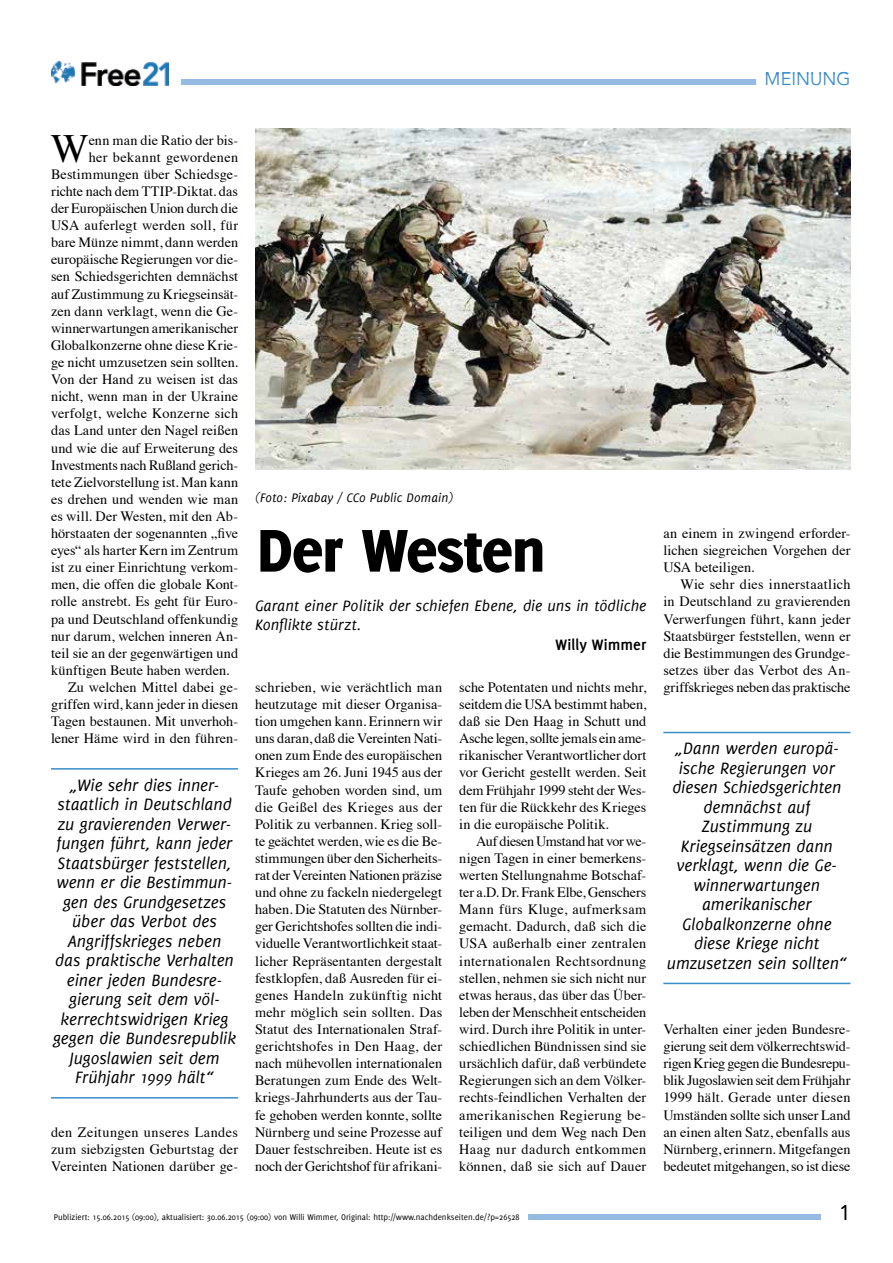
<style>
.page{position:relative;width:893px;height:1263px;background:#fff}
.page>*{position:absolute;margin:0;border:0;box-sizing:border-box;transform-origin:0 0}
.t1{font:800 66px "Delicious";letter-spacing:-.015em;color:#000}
.t2{font:40.05px "Times";color:#000}
.t3{font:300 21px "Avenir";color:#000}
.t4{font:italic 18px/19.5px "Delicious";color:#000;text-align:center}
.t5{font:18px "Avenir";color:#3a8ecb}
.t6{font:italic 16.5px/19.5px "Delicious";color:#000}
.t7{font:700 16.5px "Delicious";letter-spacing:.005em;color:#000}
.t8{font:14.25px/17.1px "Times";color:#000;text-align:justify}
.t9{font:14.25px "Times";letter-spacing:.02em;color:#000}
.t10{font:14.25px "Times";letter-spacing:.025em;color:#000}
.t11{font:italic 13.5px "Delicious";letter-spacing:.01em;color:#000}
.t12{font:9px "Delicious";color:#000}
</style>
<div class="page">
<div style="left:55px;top:1214px;width:766px;height:6px;background:#95bbe2"></div>
<div style="left:43px;top:1211px;width:485px;height:12px;background:#fff"></div>
<svg style="left:52px;top:62px;width:116px;height:23px"></svg>
<div style="left:181px;top:79px;width:669px;height:6px;background:#95bbe2"></div>
<div style="left:756px;top:74px;width:103px;height:15px;background:#fff"></div>
<img style="left:255px;top:129px;width:595px;height:341px">
<hr style="left:663px;top:732px;width:187px;height:1px;background:#3a8ecb">
<hr style="left:663px;top:983px;width:187px;height:1px;background:#3a8ecb">
<hr style="left:51px;top:768px;width:187px;height:2px;background:#3a8ecb">
<hr style="left:51px;top:1097px;width:187px;height:1px;background:#3a8ecb">
<p class="t5" style="left:765px;top:68px;width:87px">MEINUNG</p>
<h2 class="t2" style="left:51px;top:111px;width:39px">W</h2>
<p class="t8" style="left:89px;top:130px;width:151px">enn man die Ratio der bis-</p>
<p class="t10" style="left:89px;top:144px;width:151px">her bekannt gewordenen</p>
<p class="t8" style="left:51px;top:164px;width:189px">Bestimmungen über Schiedsge-</p>
<p class="t8" style="left:51px;top:181px;width:189px">richte nach dem TTIP-Diktat. das</p>
<p class="t8" style="left:51px;top:199px;width:189px">der Europäischen Union durch die</p>
<p class="t9" style="left:51px;top:212px;width:189px">USA auferlegt werden soll, für</p>
<p class="t8" style="left:51px;top:233px;width:189px">bare Münze nimmt, dann werden</p>
<p class="t8" style="left:51px;top:250px;width:189px">europäische Regierungen vor die-</p>
<p class="t8" style="left:51px;top:267px;width:189px">sen Schiedsgerichten demnächst</p>
<p class="t8" style="left:51px;top:284px;width:189px">auf Zustimmung zu Kriegseinsät-</p>
<p class="t8" style="left:51px;top:301px;width:189px">zen dann verklagt, wenn die Ge-</p>
<p class="t8" style="left:51px;top:318px;width:189px">winnerwartungen amerikanischer</p>
<p class="t8" style="left:51px;top:335px;width:189px">Globalkonzerne ohne diese Krie-</p>
<p class="t8" style="left:51px;top:352px;width:189px">ge nicht umzusetzen sein sollten.</p>
<p class="t8" style="left:51px;top:370px;width:189px">Von der Hand zu weisen ist das</p>
<p class="t8" style="left:51px;top:387px;width:189px">nicht, wenn man in der Ukraine</p>
<p class="t8" style="left:51px;top:404px;width:189px">verfolgt, welche Konzerne sich</p>
<p class="t8" style="left:51px;top:421px;width:189px">das Land unter den Nagel reißen</p>
<p class="t8" style="left:51px;top:438px;width:189px">und wie die auf Erweiterung des</p>
<p class="t8" style="left:51px;top:455px;width:189px">Investments nach Rußland gerich-</p>
<p class="t8" style="left:51px;top:472px;width:189px">tete Zielvorstellung ist. Man kann</p>
<p class="t8" style="left:51px;top:489px;width:189px">es drehen und wenden wie man</p>
<p class="t8" style="left:51px;top:506px;width:189px">es will. Der Westen, mit den Ab-</p>
<p class="t8" style="left:51px;top:523px;width:189px">hörstaaten der sogenannten „five</p>
<p class="t8" style="left:51px;top:541px;width:189px">eyes“ als harter Kern im Zentrum</p>
<p class="t8" style="left:51px;top:558px;width:189px">ist zu einer Einrichtung verkom-</p>
<p class="t8" style="left:51px;top:575px;width:189px">men, die offen die globale Kont-</p>
<p class="t8" style="left:51px;top:592px;width:189px">rolle anstrebt. Es geht für Euro-</p>
<p class="t8" style="left:51px;top:609px;width:189px">pa und Deutschland offenkundig</p>
<p class="t8" style="left:51px;top:626px;width:189px">nur darum, welchen inneren An-</p>
<p class="t8" style="left:51px;top:643px;width:189px">teil sie an der gegenwärtigen und</p>
<p class="t8" style="left:51px;top:660px;width:180px">künftigen Beute haben werden.</p>
<p class="t8" style="left:68px;top:677px;width:172px">Zu welchen Mittel dabei ge-</p>
<p class="t8" style="left:51px;top:694px;width:189px">griffen wird, kann jeder in diesen</p>
<p class="t8" style="left:51px;top:712px;width:189px">Tagen bestaunen. Mit unverhoh-</p>
<p class="t8" style="left:51px;top:729px;width:189px">lener Häme wird in den führen-</p>
<p class="t4" style="left:53px;top:775px;width:185px">„Wie sehr dies inner&shy;staatlich in Deutschland zu gravierenden Verwer&shy;fungen führt, kann jeder<br>Staatsbürger feststellen, wenn er die Bestimmun&shy;gen des Grundgesetzes über das Verbot des<br>Angriffskrieges neben das praktische Verhalten einer jeden Bundesre&shy;gierung seit dem völ&shy;kerrechtswidrigen Krieg gegen die Bundesrepublik<br>Jugoslawien seit dem<br>Frühjahr 1999 hält“</p>
<p class="t8" style="left:51px;top:1122px;width:189px">den Zeitungen unseres Landes zum siebzigsten Geburtstag der Vereinten Nationen darüber ge-</p>
<p class="t11" style="left:255px;top:490px;width:199px">(Foto: Pixabay / CC0 Public Domain)</p>
<h1 class="t1" style="left:257px;top:512px;width:290px">Der Westen</h1>
<p class="t6" style="left:255px;top:595px;width:393px">Garant einer Politik der schiefen Ebene, die uns in tödliche<br>Konflikte stürzt.</p>
<p class="t7" style="left:555px;top:635px;width:92px">Willy Wimmer</p>
<p class="t8" style="left:255px;top:677px;width:189px">schrieben, wie verächtlich man heutzutage mit dieser Organisa&shy;tion umgehen kann. Erinnern wir uns daran, daß die Vereinten Nati&shy;onen zum Ende des europäischen Krieges am 26. Juni 1945 aus der Taufe gehoben worden sind, um die Geißel des Krieges aus der Politik zu verbannen. Krieg soll&shy;te geächtet werden, wie es die Be&shy;stimmungen über den Sicherheits&shy;rat der Vereinten Nationen präzise und ohne zu fackeln niedergelegt haben. Die Statuten des Nürnber&shy;ger Gerichtshofes sollten die indi&shy;viduelle Verantwortlichkeit staat&shy;licher Repräsentanten dergestalt festklopfen, daß Ausreden für ei&shy;genes Handeln zukünftig nicht mehr möglich sein sollten. Das Statut des Internationalen Straf&shy;gerichtshofes in Den Haag, der nach mühevollen internationalen Beratungen zum Ende des Welt&shy;kriegs-Jahrhunderts aus der Tau&shy;fe gehoben werden konnte, sollte Nürnberg und seine Prozesse auf Dauer festschreiben. Heute ist es noch der Gerichtshof für afrikani-</p>
<p class="t8" style="left:459px;top:677px;width:189px">sche Potentaten und nichts mehr, seitdem die USA bestimmt haben, daß sie Den Haag in Schutt und Asche legen, sollte jemals ein ame&shy;rikanischer Verantwortlicher dort vor Gericht gestellt werden. Seit dem Frühjahr 1999 steht der Wes&shy;ten für die Rückkehr des Krieges in die europäische Politik.</p>
<p class="t8" style="left:459px;top:831px;width:189px;text-indent:17px">Auf diesen Umstand hat vor we&shy;nigen Tagen in einer bemerkens&shy;werten Stellungnahme Botschaf&shy;ter a.D. Dr. Frank Elbe, Genschers Mann fürs Kluge, aufmerksam gemacht. Dadurch, daß sich die USA außerhalb einer zentralen internationalen Rechtsordnung stellen, nehmen sie sich nicht nur etwas heraus, das über das Über&shy;leben der Menschheit entscheiden wird. Durch ihre Politik in unter&shy;schiedlichen Bündnissen sind sie ursächlich dafür, daß verbündete Regierungen sich an dem Völker&shy;rechts-feindlichen Verhalten der amerikanischen Regierung be&shy;teiligen und dem Weg nach Den Haag nur dadurch entkommen können, daß sie sich auf Dauer</p>
<p class="t8" style="left:663px;top:523px;width:189px">an einem in zwingend erforder&shy;lichen siegreichen Vorgehen der USA beteiligen.</p>
<p class="t8" style="left:663px;top:575px;width:189px;text-indent:17px">Wie sehr dies innerstaatlich in Deutschland zu gravierenden Verwerfungen führt, kann jeder Staatsbürger feststellen, wenn er die Bestimmungen des Grundge&shy;setzes über das Verbot des An&shy;griffskrieges neben das praktische</p>
<p class="t4" style="left:667px;top:739px;width:181px">„Dann werden europä&shy;ische Regierungen vor diesen Schiedsgerichten demnächst auf<br>Zustimmung zu<br>Kriegseinsätzen dann verklagt, wenn die Ge&shy;winnerwartungen amerikanischer<br>Globalkonzerne ohne diese Kriege nicht umzusetzen sein sollten“</p>
<p class="t8" style="left:663px;top:1019px;width:189px">Verhalten einer jeden Bundesre&shy;gierung seit dem völkerrechtswid&shy;rigen Krieg gegen die Bundesrepu&shy;blik Jugoslawien seit dem Frühjahr 1999 hält. Gerade unter diesen Umständen sollte sich unser Land an einen alten Satz, ebenfalls aus Nürnberg, erinnern. Mitgefangen bedeutet mitgehangen, so ist diese</p>
<p class="t12" style="left:54px;top:1211px;width:467px">Publiziert: 15.06.2015 (09:00), aktualisiert: 30.06.2015 (09:00) von Willi Wimmer, Original: http://www.nachdenkseiten.de/?p=26528</p>
<h3 class="t3" style="left:839px;top:1201px;width:12px">1</h3>
</div>
